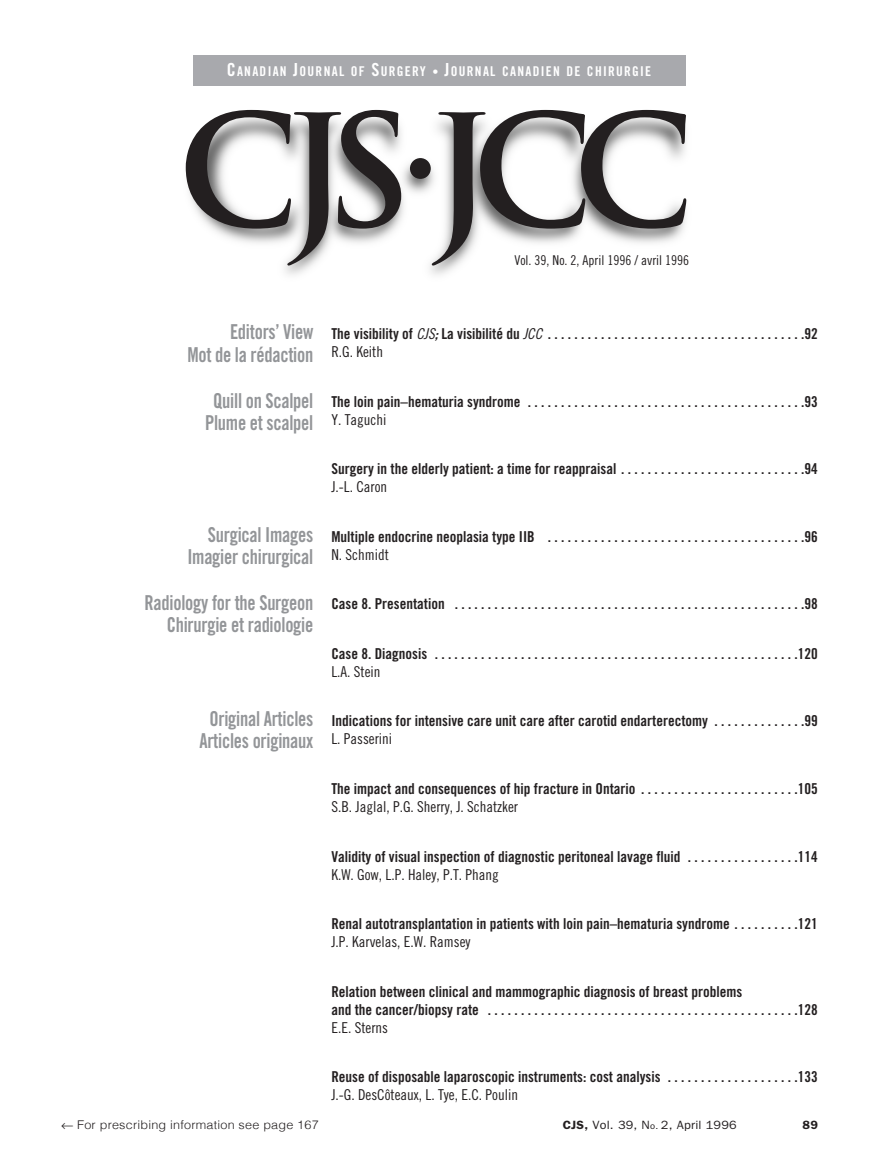
<style>
.page{position:relative;width:879px;height:1176px;background:#fff}
.page>*{position:absolute;margin:0;border:0;box-sizing:border-box;transform-origin:0 0}
.t1{font:700 151.2px "Trajan";letter-spacing:-.135em;color:#231f20}
.t2{font:20.55px/22px "Trade Gothic Bold Cond Twenty";letter-spacing:-.015em;color:#939598;text-align:right;scale:.9 1}
.t3{font:15px/18px "Trade Gothic Bold Cond Twenty";color:#231f20}
.t4{font:15px "Trade Gothic Cond Eighteen";color:#231f20}
.t5{font:13.5px "Trade Gothic Bold Cond Twenty";letter-spacing:.095em;color:#fff}
.t6{font:13.5px "Trade Gothic Cond Eighteen";color:#231f20}
.t7{font:300 12px "Helvetica";letter-spacing:.015em;color:#231f20;scale:1.05 1}
.t8{font:12px "Franklin Gothic";letter-spacing:.02em;color:#231f20;scale:1.05 1}
.t9{font:600 12px "Franklin Gothic";color:#231f20;scale:1.05 1}
.s1{font-size:18px}
.s2{font-size:12px}
.s3{font-family:"Trade Gothic Cond Eighteen Obl"}
.s4{font-family:"Trade Gothic Bold Cond Twenty Obl"}
.s5{font-weight:600}
.s6{font-size:9px}
</style>
<div class="page">
<img style="left:188px;top:116px;width:498px;height:159px">
<div style="left:193px;top:55px;width:491px;height:31px;background:#a8a9ad"></div>
<p class="t5" style="left:226px;top:66px;width:426px"><span class="s1">C</span>ANADIAN <span class="s1">J</span>OURNAL OF <span class="s1">S</span>URGERY <span class="s2">•</span> <span class="s1">J</span>OURNAL CANADIEN DE CHIRURGIE</p>
<h1 class="t1" style="left:177px;top:85px;width:517px">CJS<sup>•</sup>JCC</h1>
<p class="t6" style="left:514px;top:255px;width:176px">Vol. 39, No. 2, April 1996 / avril 1996</p>
<h2 class="t2" style="left:187px;top:323px;width:141px">Editors’ View<br>Mot de la rédaction</h2>
<h2 class="t2" style="left:205px;top:391px;width:122px;text-align:center">Quill on Scalpel<br>Plume et scalpel</h2>
<h2 class="t2" style="left:187px;top:525px;width:141px">Surgical Images<br>Imagier chirurgical</h2>
<h2 class="t2" style="left:144px;top:593px;width:189px">Radiology for the Surgeon<br>Chirurgie et radiologie</h2>
<h2 class="t2" style="left:199px;top:709px;width:128px;text-align:center">Original Articles<br>Articles originaux</h2>
<p class="t3" style="left:331px;top:326px;width:488px">The visibility of <span class="s3">CJS</span><span class="s4">;</span> La visibilité du <span class="s3">JCC</span> . . . . . . . . . . . . . . . . . . . . . . . . . . . . . . . . . . . . . . .92</p>
<p class="t4" style="left:331px;top:346px;width:53px">R.G. Keith</p>
<p class="t3" style="left:331px;top:393px;width:488px">The loin pain–hematuria syndrome . . . . . . . . . . . . . . . . . . . . . . . . . . . . . . . . . . . . . . . . . .93</p>
<p class="t4" style="left:331px;top:414px;width:56px">Y. Taguchi</p>
<p class="t3" style="left:331px;top:461px;width:488px">Surgery in the elderly patient: a time for reappraisal . . . . . . . . . . . . . . . . . . . . . . . . . . . .94</p>
<p class="t4" style="left:331px;top:481px;width:57px">J.-L. Caron</p>
<p class="t3" style="left:331px;top:528px;width:488px">Multiple endocrine neoplasia type IIB . . . . . . . . . . . . . . . . . . . . . . . . . . . . . . . . . . . . . . .96</p>
<p class="t4" style="left:331px;top:549px;width:59px">N. Schmidt</p>
<p class="t3" style="left:331px;top:596px;width:488px">Case 8. Presentation . . . . . . . . . . . . . . . . . . . . . . . . . . . . . . . . . . . . . . . . . . . . . . . . . . . . .98</p>
<p class="t3" style="left:331px;top:645px;width:488px">Case 8. Diagnosis . . . . . . . . . . . . . . . . . . . . . . . . . . . . . . . . . . . . . . . . . . . . . . . . . . . . . . .120</p>
<p class="t4" style="left:331px;top:666px;width:51px">L.A. Stein</p>
<p class="t3" style="left:331px;top:713px;width:488px">Indications for intensive care unit care after carotid endarterectomy . . . . . . . . . . . . . .99</p>
<p class="t4" style="left:331px;top:733px;width:62px">L. Passerini</p>
<p class="t3" style="left:331px;top:780px;width:488px">The impact and consequences of hip fracture in Ontario . . . . . . . . . . . . . . . . . . . . . . . .105</p>
<p class="t4" style="left:331px;top:801px;width:188px">S.B. Jaglal, P.G. Sherry, J. Schatzker</p>
<p class="t3" style="left:331px;top:848px;width:488px">Validity of visual inspection of diagnostic peritoneal lavage fluid . . . . . . . . . . . . . . . . .114</p>
<p class="t4" style="left:331px;top:868px;width:169px">K.W. Gow, L.P. Haley, P.T. Phang</p>
<p class="t3" style="left:331px;top:915px;width:488px">Renal autotransplantation in patients with loin pain–hematuria syndrome . . . . . . . . . .121</p>
<p class="t4" style="left:331px;top:936px;width:141px">J.P. Karvelas, E.W. Ramsey</p>
<p class="t3" style="left:331px;top:983px;width:488px">Relation between clinical and mammographic diagnosis of breast problems<br>and the cancer/biopsy rate . . . . . . . . . . . . . . . . . . . . . . . . . . . . . . . . . . . . . . . . . . . . . . .128</p>
<p class="t4" style="left:331px;top:1021px;width:58px">E.E. Sterns</p>
<p class="t3" style="left:331px;top:1068px;width:488px">Reuse of disposable laparoscopic instruments: cost analysis . . . . . . . . . . . . . . . . . . . .133</p>
<p class="t4" style="left:331px;top:1089px;width:188px">J.-G. DesCôteaux, L. Tye, E.C. Poulin</p>
<p class="t7" style="left:61px;top:1119px;width:247px">← For prescribing information see page 167</p>
<p class="t8" style="left:562px;top:1117px;width:167px"><span class="s5">CJS,</span> Vol. 39, N<span class="s6">o.</span> 2, April 1996</p>
<p class="t9" style="left:802px;top:1117px;width:16px">89</p>
</div>
